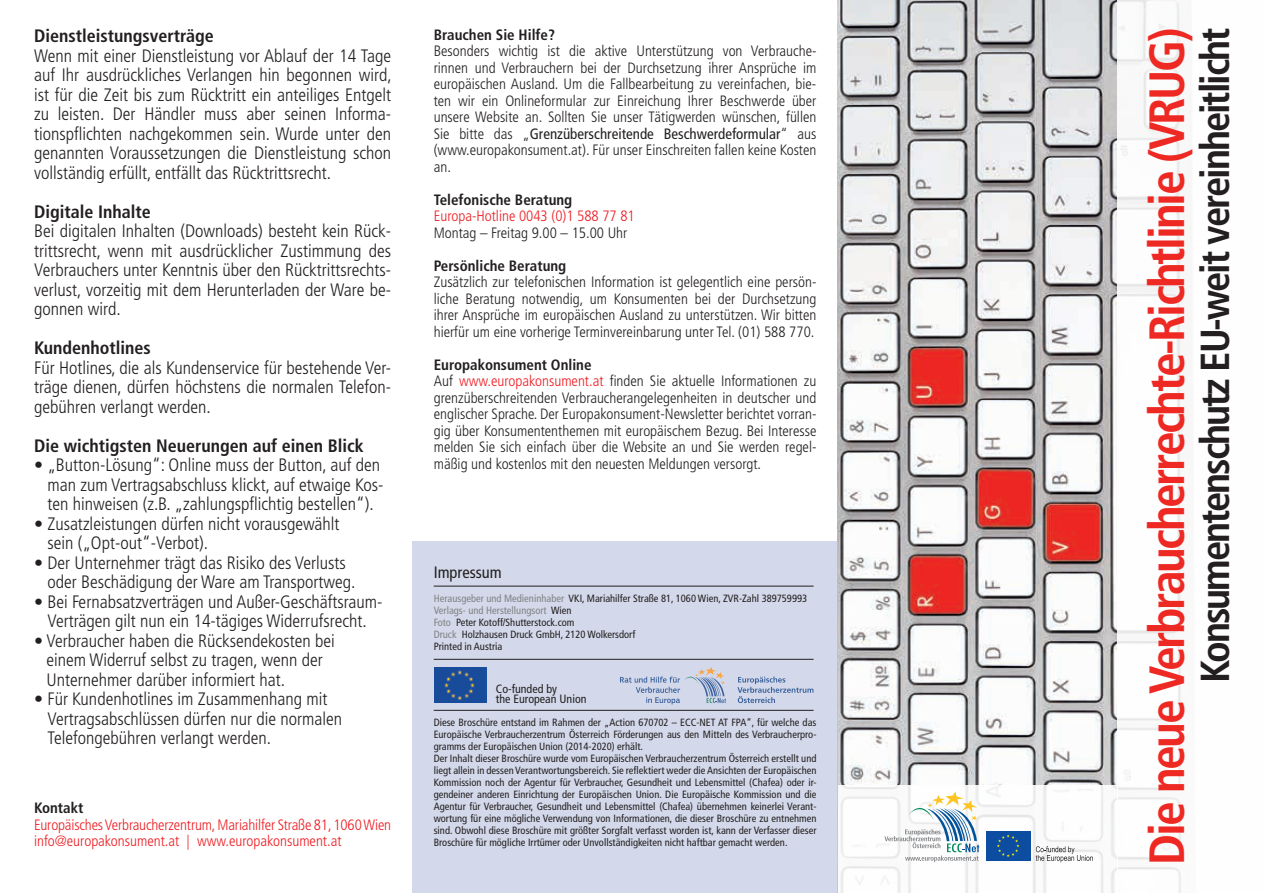
<style>
.page{position:relative;width:1263px;height:893px;background:#fff}
.page>*{position:absolute;margin:0;border:0;box-sizing:border-box;transform-origin:0 0}
.t1{font:700 condensed 49.5px "Frutiger LT Std";letter-spacing:-.05em;color:#ee2923}
.t2{font:700 condensed 40.5px "Frutiger LT Std";letter-spacing:-.05em;color:#231f20}
.t3{font:300 condensed 18px/19.5px "Frutiger LT Std";color:#231f20}
.t4{font:700 condensed 18px "Frutiger LT Std";color:#231f20}
.t5{font:condensed 16.5px "Frutiger LT Std";color:#231f20}
.t6{font:300 condensed 15px/16.5px "Frutiger LT Std";color:#231f20;text-align:justify}
.t7{font:300 condensed 15px/16.5px "Frutiger LT Std";letter-spacing:-.01em;color:#ee1d23}
.t8{font:700 condensed 15px "Frutiger LT Std";color:#231f20}
.t9{font:condensed 12px/10.5px "Frutiger LT Std";color:#231f20}
.t10{font:condensed 10.5px/12px "Frutiger LT Std";color:#231f20}
.s1{font-weight:400}
.s2{font-weight:700}
.s3{color:#ee1d23}
.s4{color:#808285}
</style>
<div class="page">
<img style="left:838px;top:0;width:279px;height:785px">
<div style="left:412px;top:541px;width:426px;height:352px;background:#d3d9ea"></div>
<img style="left:434px;top:667px;width:53px;height:36px">
<svg style="left:620px;top:667px;width:106px;height:37px"></svg>
<svg style="left:737px;top:676px;width:76px;height:27px"></svg>
<hr style="left:434px;top:710px;width:380px;height:1px;background:#231f20">
<hr style="left:434px;top:659px;width:380px;height:1px;background:#231f20">
<hr style="left:434px;top:586px;width:380px;height:1px;background:#231f20">
<div style="left:986px;top:831px;width:44px;height:30px;background:#0d4da1"></div>
<svg style="left:997px;top:834px;width:22px;height:23px"></svg>
<svg style="left:1036px;top:846px;width:57px;height:16px"></svg>
<svg style="left:884px;top:792px;width:95px;height:70px"></svg>
<p class="t4" style="left:34px;top:25px;width:181px">Dienstleistungsverträge</p>
<p class="t3" style="left:34px;top:46px;width:359px;text-align:justify">Wenn mit einer Dienstleistung vor Ablauf der 14 Tage auf Ihr ausdrückliches Verlangen hin begonnen wird, ist für die Zeit bis zum Rücktritt ein anteiliges Entgelt zu leisten. Der Händler muss aber seinen Informa&shy;tionspflichten nachgekommen sein. Wurde unter den genannten Voraussetzungen die Dienstleistung schon vollständig erfüllt, entfällt das Rücktrittsrecht.</p>
<p class="t4" style="left:34px;top:201px;width:118px">Digitale Inhalte</p>
<p class="t3" style="left:34px;top:221px;width:359px;text-align:justify">Bei digitalen Inhalten (Downloads) besteht kein Rück&shy;trittsrecht, wenn mit ausdrücklicher Zustimmung des Verbrauchers unter Kenntnis über den Rücktrittsrechts&shy;verlust, vorzeitig mit dem Herunterladen der Ware be&shy;gonnen wird.</p>
<p class="t4" style="left:34px;top:337px;width:118px">Kundenhotlines</p>
<p class="t3" style="left:34px;top:358px;width:359px;text-align:justify">Für Hotlines, die als Kundenservice für bestehende Ver&shy;träge dienen, dürfen höchstens die normalen Telefon&shy;gebühren verlangt werden.</p>
<p class="t4" style="left:34px;top:435px;width:331px">Die wichtigsten Neuerungen auf einen Blick</p>
<p class="t3" style="left:47px;top:455px;width:337px;text-indent:-13px">• „Button-Lösung“: Online muss der Button, auf den man zum Vertragsabschluss klickt, auf etwaige Kos&shy;ten hinweisen (z.B. „zahlungspflichtig bestellen“).</p>
<p class="t3" style="left:47px;top:514px;width:294px;text-indent:-13px">• Zusatzleistungen dürfen nicht vorausgewählt sein („Opt-out“-Verbot).</p>
<p class="t3" style="left:47px;top:553px;width:310px;text-indent:-13px">• Der Unternehmer trägt das Risiko des Verlusts oder Beschädigung der Ware am Transportweg.</p>
<p class="t3" style="left:34px;top:592px;width:348px;text-align:center">• Bei Fernabsatzverträgen und Außer-Geschäftsraum-<br>Verträgen gilt nun ein 14-tägiges Widerrufsrecht.</p>
<p class="t3" style="left:46px;top:631px;width:290px;text-indent:-12px">• Verbraucher haben die Rücksendekosten bei einem Widerruf selbst zu tragen, wenn der<br>Unternehmer darüber informiert hat.</p>
<p class="t3" style="left:47px;top:689px;width:296px;text-indent:-13px">• Für Kundenhotlines im Zusammenhang mit<br>Vertragsabschlüssen dürfen nur die normalen<br>Telefongebühren verlangt werden.</p>
<p class="t8" style="left:34px;top:799px;width:51px">Kontakt</p>
<p class="t7" style="left:34px;top:816px;width:359px">Europäisches Verbraucherzentrum, Mariahilfer Straße 81, 1060 Wien info@europakonsument.at | www.europakonsument.at</p>
<p class="t8" style="left:434px;top:26px;width:123px">Brauchen Sie Hilfe?</p>
<p class="t6" style="left:434px;top:43px;width:384px">Besonders wichtig ist die aktive Unterstützung von Verbrauche&shy;rinnen und Verbrauchern bei der Durchsetzung ihrer Ansprüche im europäischen Ausland. Um die Fallbearbeitung zu vereinfachen, bie&shy;ten wir ein Onlineformular zur Einreichung Ihrer Beschwerde über unsere Website an. Sollten Sie unser Tätigwerden wünschen, füllen Sie bitte das „<span class="s1">Grenzüberschreitende Beschwerdeformular</span>“ aus (www.europakonsument.at). Für unser Einschreiten fallen keine Kosten an.</p>
<p class="t8" style="left:434px;top:191px;width:140px">Telefonische Beratung</p>
<p class="t7" style="left:434px;top:208px;width:203px">Europa-Hotline 0043 (0)1 588 77 81</p>
<p class="t6" style="left:434px;top:225px;width:195px">Montag – Freitag 9.00 – 15.00 Uhr</p>
<p class="t8" style="left:434px;top:257px;width:134px">Persönliche Beratung</p>
<p class="t6" style="left:434px;top:274px;width:384px">Zusätzlich zur telefonischen Information ist gelegentlich eine persön&shy;liche Beratung notwendig, um Konsumenten bei der Durchsetzung ihrer Ansprüche im europäischen Ausland zu unterstützen. Wir bitten hierfür um eine vorherige Terminvereinbarung unter Tel. (01) 588 770.</p>
<p class="t6" style="left:434px;top:357px;width:384px;text-align:left"><span class="s2">Europakonsument Online<br></span>Auf <span class="s3">www.europakonsument.at</span> finden Sie aktuelle Informationen zu grenzüberschreitenden Verbraucherangelegenheiten in deutscher und englischer Sprache. Der Europakonsument-Newsletter berichtet vorran&shy;gig über Konsumententhemen mit europäischem Bezug. Bei Interesse melden Sie sich einfach über die Website an und Sie werden regel&shy;mäßig und kostenlos mit den neuesten Meldungen versorgt.</p>
<p class="t5" style="left:434px;top:563px;width:70px">Impressum</p>
<p class="t10" style="left:434px;top:592px;width:375px"><span class="s4">Herausgeber und Medieninhaber</span> VKI, Mariahilfer Straße 81, 1060 Wien, ZVR-Zahl 389759993<br><span class="s4">Verlags- und Herstellungsort</span> Wien<br><span class="s4">Foto</span> Peter Kotoff/Shutterstock.com<br><span class="s4">Druck</span> Holzhausen Druck GmbH, 2120 Wolkersdorf<br>Printed in Austria</p>
<p class="t9" style="left:496px;top:683px;width:92px">Co-funded by<br>the European Union</p>
<p class="t10" style="left:434px;top:716px;width:384px">Diese Broschüre entstand im Rahmen der „Action 670702 – ECC-NET AT FPA“, für welche das Europäische Verbraucherzentrum Österreich Förderungen aus den Mitteln des Verbraucherpro&shy;gramms der Europäischen Union (2014-2020) erhält.<br>Der Inhalt dieser Broschüre wurde vom Europäischen Verbraucherzentrum Österreich erstellt und liegt allein in dessen Verantwortungsbereich. Sie reflektiert weder die Ansichten der Europäischen Kommission noch der Agentur für Verbraucher, Gesundheit und Lebensmittel (Chafea) oder ir&shy;gendeiner anderen Einrichtung der Europäischen Union. Die Europäische Kommission und die Agentur für Verbraucher, Gesundheit und Lebensmittel (Chafea) übernehmen keinerlei Verant&shy;wortung für eine mögliche Verwendung von Informationen, die dieser Broschüre zu entnehmen sind. Obwohl diese Broschüre mit größter Sorgfalt verfasst worden ist, kann der Verfasser dieser Broschüre für mögliche Irrtümer oder Unvollständigkeiten nicht haftbar gemacht werden.</p>
<h1 class="t1" style="left:1138px;top:865px;width:838px;rotate:-90deg">Die neue Verbraucherrechte-Richtlinie (VRUG)</h1>
<h2 class="t2" style="left:1191px;top:683px;width:656px;rotate:-90deg">Konsumentenschutz EU-weit vereinheitlicht</h2>
</div>
